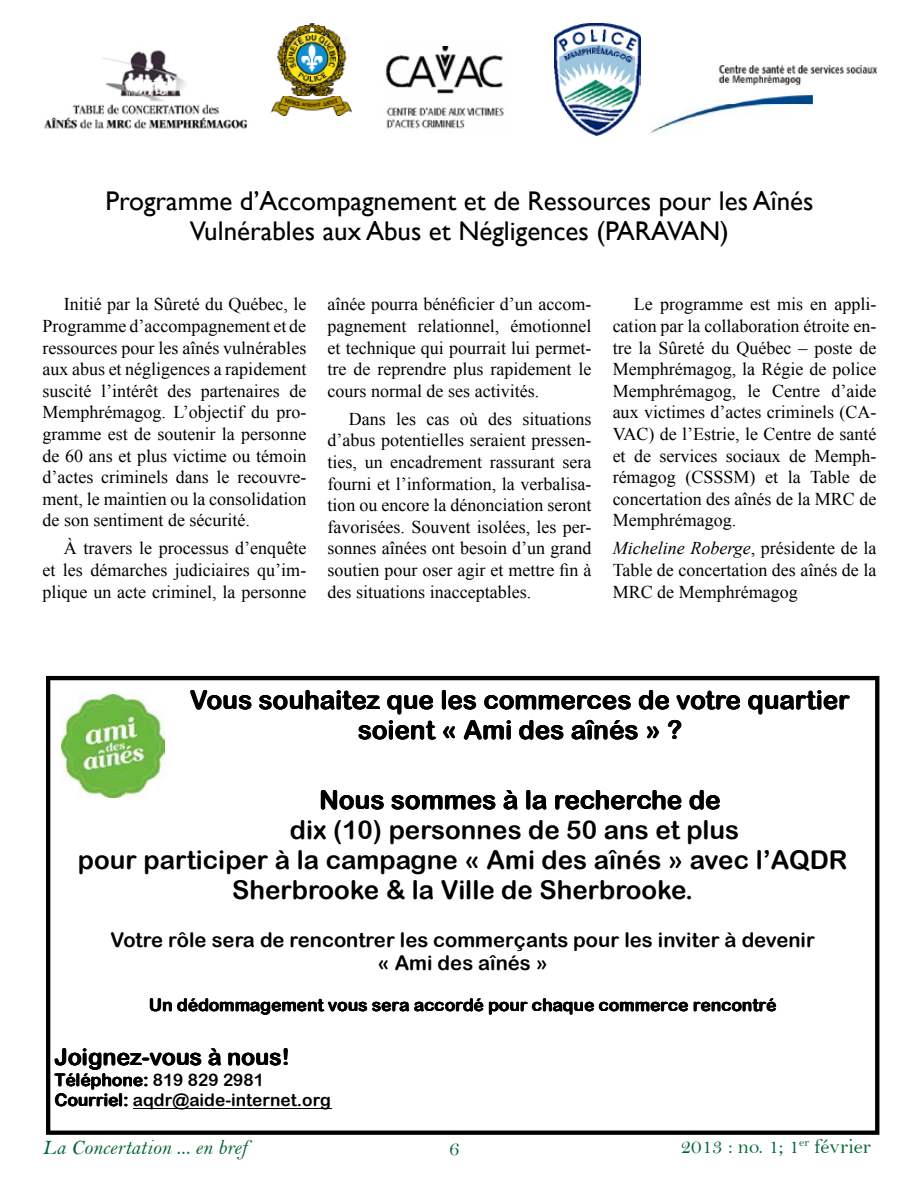
<style>
.page{position:relative;width:919px;height:1187px;background:#fff}
.page>*{position:absolute;margin:0;border:0;box-sizing:border-box;transform-origin:0 0}
.t1{font:27px/29.7px "Gill Sans";color:#000;text-align:center}
.t2{font:25.95px/29.8px "Arial Rounded MT Bold";letter-spacing:.005em;color:#000;text-align:center}
.t3{font:22.95px "Arial Rounded MT Bold";letter-spacing:.005em;color:#000}
.t4{font:21px "Bell MT Italic";color:#016633}
.t5{font:21px "Bell";color:#016633}
.t6{font:20.25px/23.4px "Arial Rounded MT Bold";color:#000;text-align:center}
.t7{font:18px/21.6px "Times New Roman";color:#000;text-align:justify}
.t8{font:17.25px/20.1px "Arial Rounded MT Bold";color:#000}
.s1{font-style:italic}
</style>
<div class="page">
<img style="left:385px;top:47px;width:119px;height:82px">
<img style="left:554px;top:23px;width:86px;height:112px">
<img style="left:649px;top:65px;width:227px;height:69px">
<img style="left:44px;top:50px;width:204px;height:79px">
<img style="left:271px;top:23px;width:80px;height:92px">
<svg style="left:46px;top:676px;width:833px;height:458px"></svg>
<hr style="left:133px;top:1107px;width:198px;height:1px;background:#000">
<img style="left:61px;top:694px;width:104px;height:103px">
<h1 class="t1" style="left:105px;top:187px;width:709px">Programme d’Accompagnement et de Ressources pour les Aînés<br>Vulnérables aux Abus et Négligences (PARAVAN)</h1>
<p class="t7" style="left:43px;top:293px;width:265px;text-indent:21px">Initié par la Sûreté du Québec, le Programme d’accompagnement et de ressources pour les aînés vulnérables aux abus et négligences a rapidement suscité l’intérêt des partenaires de Memphrémagog. L’objectif du pro&shy;gramme est de soutenir la personne de 60 ans et plus victime ou témoin d’actes criminels dans le recouvre&shy;ment, le maintien ou la consolidation de son sentiment de sécurité.</p>
<p class="t7" style="left:43px;top:537px;width:265px;text-indent:21px">À travers le processus d’enquête et les démarches judiciaires qu’im&shy;plique un acte criminel, la personne</p>
<p class="t7" style="left:327px;top:293px;width:265px">aînée pourra bénéficier d’un accom&shy;pagnement relationnel, émotionnel et technique qui pourrait lui permet&shy;tre de reprendre plus rapidement le cours normal de ses activités.</p>
<p class="t7" style="left:327px;top:407px;width:265px;text-indent:21px">Dans les cas où des situations d’abus potentielles seraient pressen&shy;ties, un encadrement rassurant sera fourni et l’information, la verbalisa&shy;tion ou encore la dénonciation seront favorisées. Souvent isolées, les per&shy;sonnes aînées ont besoin d’un grand soutien pour oser agir et mettre fin à des situations inacceptables.</p>
<p class="t7" style="left:612px;top:293px;width:265px;text-indent:21px">Le programme est mis en appli&shy;cation par la collaboration étroite en&shy;tre la Sûreté du Québec – poste de Memphrémagog, la Régie de police Memphrémagog, le Centre d’aide aux victimes d’actes criminels (CA-VAC) de l’Estrie, le Centre de santé et de services sociaux de Memph&shy;rémagog (CSSSM) et la Table de concertation des aînés de la MRC de Memphrémagog.</p>
<p class="t7" style="left:612px;top:537px;width:265px"><span class="s1">Micheline Roberge</span>, présidente de la Table de concertation des aînés de la MRC de Memphrémagog</p>
<h2 class="t2" style="left:190px;top:684px;width:661px">Vous souhaitez que les commerces de votre quartier soient « Ami des aînés » ?</h2>
<h2 class="t2" style="left:319px;top:784px;width:403px">Nous sommes à la recherche de</h2>
<h2 class="t2" style="left:290px;top:814px;width:451px">dix (10) personnes de 50 ans et plus</h2>
<h2 class="t2" style="left:78px;top:844px;width:771px">pour participer à la campagne « Ami des aînés » avec l’AQDR</h2>
<h2 class="t2" style="left:232px;top:874px;width:463px">Sherbrooke &amp; la Ville de Sherbrooke.</h2>
<p class="t6" style="left:110px;top:927px;width:705px">Votre rôle sera de rencontrer les commerçants pour les inviter à devenir « Ami des aînés »</p>
<p class="t8" style="left:149px;top:994px;width:629px">Un dédommagement vous sera accordé pour chaque commerce rencontré</p>
<p class="t3" style="left:55px;top:1043px;width:236px">Joignez-vous à nous!</p>
<p class="t3" style="left:149px;top:1042px;width:141px">vous à nous!</p>
<p class="t8" style="left:55px;top:1069px;width:278px">Téléphone: 819 829 2981<br>Courriel: aqdr@aide-internet.org</p>
<p class="t4" style="left:43px;top:1134px;width:206px">La Concertation ... en bref</p>
<p class="t5" style="left:449px;top:1135px;width:12px">6</p>
<p class="t5" style="left:680px;top:1133px;width:192px">2013 : no. 1; 1<sup>er</sup> février</p>
</div>
